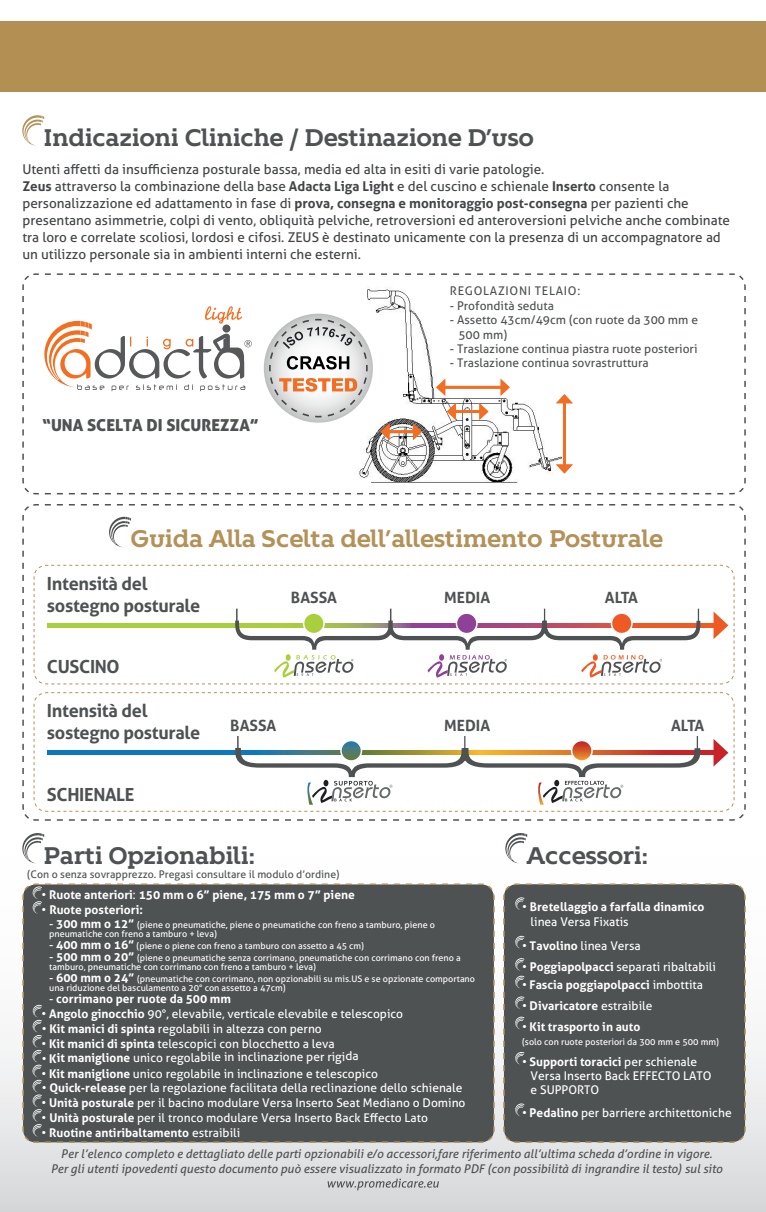
<style>
.page{position:relative;width:766px;height:1212px;background:#fff}
.page>*{position:absolute;margin:0;border:0;box-sizing:border-box;transform-origin:0 0}
.t1{font:700 24px "Kontrapunkt Bob";letter-spacing:-.02em;color:#4f5253}
.t2{font:700 24px "Kontrapunkt Bob";letter-spacing:-.02em;color:#b39158}
.t3{font:700 18.15px/21.8px "Aller";letter-spacing:-.02em;color:#4f5253}
.t4{font:16.5px "Aller Display";color:#4f5253}
.t5{font:700 15.45px "Aller";color:#4f5253}
.t6{font:13.5px/16.8px "Aller";color:#424446}
.t7{font:12px/14.4px "Aller";color:#fff}
.t8{font:700 12px/14.4px "Aller";color:#fff}
.t9{font:italic 12px/14.4px "Aller";color:#4f5253;text-align:center}
.t10{font:12px/14.4px "Aller";color:#4f5253}
.t11{font:12px "Aller";letter-spacing:.06em;color:#4f5253}
.t12{font:10.5px "Aller";color:#4f5253}
.t13{font:9px/8.7px "Aller";color:#fff}
.s1{font-weight:700}
.s2{font-weight:400}
.s3{font-size:12px}
.s4{font-weight:700;font-size:12px}
</style>
<div class="page">
<div style="left:0;top:723px;width:765px;height:489px;background:linear-gradient(to bottom,#fff,#e2e3e5)"></div>
<svg style="left:475px;top:883px;width:20px;height:260px;background:#5b5d5b"></svg>
<svg style="left:502px;top:883px;width:244px;height:260px;background:#595a59"></svg>
<svg style="left:22px;top:273px;width:724px;height:222px"></svg>
<div style="left:264px;top:314px;width:109px;height:109px;background:#c3c5c5;border-radius:55px"></div>
<svg style="left:268px;top:318px;width:100px;height:100px"></svg>
<svg style="left:502px;top:883px;width:221px;height:240px;background:#5a5d5e"></svg>
<svg style="left:22px;top:833px;width:22px;height:30px"></svg>
<svg style="left:22px;top:115px;width:22px;height:31px"></svg>
<svg style="left:505px;top:833px;width:22px;height:30px"></svg>
<svg style="left:327px;top:1178px;width:112px;height:12px"></svg>
<svg style="left:22px;top:504px;width:724px;height:317px"></svg>
<hr style="left:563px;top:401px;width:2px;height:66px;background:#f36e22">
<svg style="left:556px;top:394px;width:16px;height:9px"></svg>
<svg style="left:556px;top:464px;width:16px;height:9px"></svg>
<hr style="left:453px;top:410px;width:28px;height:3px;background:#f36e22">
<svg style="left:446px;top:403px;width:9px;height:17px"></svg>
<svg style="left:479px;top:403px;width:9px;height:17px"></svg>
<hr style="left:442px;top:386px;width:61px;height:3px;background:#f36e22">
<svg style="left:436px;top:379px;width:9px;height:17px"></svg>
<svg style="left:500px;top:379px;width:9px;height:17px"></svg>
<hr style="left:387px;top:430px;width:28px;height:3px;background:#f36e22">
<svg style="left:380px;top:423px;width:9px;height:17px"></svg>
<svg style="left:413px;top:423px;width:9px;height:17px"></svg>
<svg style="left:44px;top:306px;width:207px;height:85px"></svg>
<div style="left:22px;top:883px;width:453px;height:260px;background:#4f5253"></div>
<div style="left:0;top:21px;width:765px;height:70px;background:#b48f54"></div>
<h1 class="t1" style="left:44px;top:124px;width:491px">Indicazioni Cliniche / Destinazione D’uso</h1>
<p class="t6" style="left:22px;top:161px;width:709px">Utenti affetti da insufficienza posturale bassa, media ed alta in esiti di varie patologie.<br><span class="s1">Zeus</span> attraverso la combinazione della base <span class="s1">Adacta Liga Light</span> e del cuscino e schienale <span class="s1">Inserto</span> consente la personalizzazione ed adattamento in fase di <span class="s1">prova, consegna e monitoraggio post-consegna</span> per pazienti che presentano asimmetrie, colpi di vento, obliquità pelviche, retroversioni ed anteroversioni pelviche anche combinate tra loro e correlate scoliosi, lordosi e cifosi. ZEUS è destinato unicamente con la presenza di un accompagnatore ad un utilizzo personale sia in ambienti interni che esterni.</p>
<h3 class="t4" style="left:42px;top:415px;width:218px">“UNA SCELTA DI SICUREZZA”</h3>
<p class="t11" style="left:449px;top:284px;width:132px">REGOLAZIONI TELAIO:</p>
<p class="t10" style="left:449px;top:298px;width:106px">- Profondità seduta</p>
<p class="t10" style="left:458px;top:313px;width:241px;text-indent:-9px">- Assetto 43cm/49cm (con ruote da 300 mm e<br>500 mm)</p>
<p class="t10" style="left:449px;top:342px;width:249px">- Traslazione continua piastra ruote posteriori</p>
<p class="t10" style="left:449px;top:356px;width:200px">- Traslazione continua sovrastruttura</p>
<h1 class="t2" style="left:130px;top:525px;width:534px">Guida Alla Scelta dell’allestimento Posturale</h1>
<h2 class="t3" style="left:47px;top:572px;width:155px">Intensità del sostegno posturale</h2>
<h2 class="t3" style="left:47px;top:656px;width:74px">CUSCINO</h2>
<h2 class="t3" style="left:47px;top:700px;width:155px">Intensità del sostegno posturale</h2>
<h2 class="t3" style="left:47px;top:783px;width:89px">SCHIENALE</h2>
<p class="t5" style="left:291px;top:588px;width:48px">BASSA</p>
<p class="t5" style="left:444px;top:588px;width:48px">MEDIA</p>
<p class="t5" style="left:604px;top:588px;width:35px">ALTA</p>
<p class="t5" style="left:230px;top:715px;width:48px">BASSA</p>
<p class="t5" style="left:444px;top:715px;width:48px">MEDIA</p>
<p class="t5" style="left:670px;top:715px;width:35px">ALTA</p>
<h1 class="t1" style="left:44px;top:841px;width:213px">Parti Opzionabili:</h1>
<p class="t12" style="left:27px;top:868px;width:314px">(Con o senza sovrapprezzo. Pregasi consultare il modulo d’ordine)</p>
<p class="t8" style="left:42px;top:887px;width:314px"><span class="s2">•</span> Ruote anteriori<span class="s2">:</span> 150 mm o 6” piene, 175 mm o 7” piene</p>
<p class="t8" style="left:42px;top:902px;width:103px"><span class="s2">•</span> Ruote posteriori:</p>
<p class="t13" style="left:49px;top:920px;width:387px"><span class="s3">-</span> <span class="s4">300 mm o 12”</span> (piene o pneumatiche, piene o pneumatiche con freno a tamburo, piene o pneumatiche con freno a tamburo + leva)</p>
<p class="t13" style="left:49px;top:941px;width:316px"><span class="s3">-</span> <span class="s4">400 mm o 16”</span> (piene o piene con freno a tamburo con assetto a 45 cm)</p>
<p class="t13" style="left:49px;top:954px;width:413px"><span class="s3">-</span> <span class="s4">500 mm o 20”</span> (piene o pneumatiche senza corrimano, pneumatiche con corrimano con freno a tamburo, pneumatiche con corrimano con freno a tamburo + leva)</p>
<p class="t13" style="left:49px;top:974px;width:427px"><span class="s3">-</span> <span class="s4">600 mm o 24”</span> (pneumatiche con corrimano, non opzionabili su mis.US e se opzionate comportano una riduzione del basculamento a 20° con assetto a 47cm)</p>
<p class="t8" style="left:49px;top:991px;width:183px"><span class="s2">-</span> corrimano per ruote da 500 mm</p>
<p class="t7" style="left:42px;top:1006px;width:363px">• <span class="s1">Angolo ginocchio</span> 90°, elevabile, verticale elevabile e telescopico</p>
<p class="t7" style="left:42px;top:1021px;width:281px">• <span class="s1">Kit manici di spinta</span> regolabili in altezza con perno</p>
<p class="t7" style="left:42px;top:1036px;width:294px">• <span class="s1">Kit manici di spinta</span> telescopici con blocchetto a leva</p>
<p class="t7" style="left:42px;top:1050px;width:318px">• <span class="s1">Kit maniglione</span> unico regolabile in inclinazione per rigida</p>
<p class="t7" style="left:42px;top:1066px;width:338px">• <span class="s1">Kit maniglione</span> unico regolabile in inclinazione e telescopico</p>
<p class="t7" style="left:42px;top:1095px;width:425px">• <span class="s1">Unità posturale</span> per il bacino modulare Versa Inserto Seat Mediano o Domino</p>
<p class="t7" style="left:42px;top:1110px;width:388px">• <span class="s1">Unità posturale</span> per il tronco modulare Versa Inserto Back Effecto Lato</p>
<p class="t8" style="left:42px;top:1125px;width:200px"><span class="s2">•</span> Ruotine antiribaltamento <span class="s2">estraibili</span></p>
<p class="t7" style="left:42px;top:1081px;width:422px">• <span class="s1">Quick-release</span> per la regolazione facilitata della reclinazione dello schienale</p>
<h1 class="t1" style="left:526px;top:841px;width:123px">Accessori:</h1>
<p class="t8" style="left:530px;top:899px;width:175px;text-indent:-9px"><span class="s2">•</span> Bretellaggio a farfalla dinamico <span class="s2">linea Versa Fixatis</span></p>
<p class="t7" style="left:522px;top:938px;width:120px">• <span class="s1">Tavolino</span> linea Versa</p>
<p class="t7" style="left:522px;top:959px;width:195px">• <span class="s1">Poggiapolpacci</span> separati ribaltabili</p>
<p class="t8" style="left:522px;top:977px;width:182px"><span class="s2">•</span> Fascia poggiapolpacci <span class="s2">imbottita</span></p>
<p class="t8" style="left:522px;top:998px;width:132px"><span class="s2">•</span> Divaricatore <span class="s2">estraibile</span></p>
<p class="t8" style="left:522px;top:1019px;width:120px"><span class="s2">•</span> Kit trasporto in auto</p>
<p class="t13" style="left:522px;top:1037px;width:198px">(solo con ruote posteriori da 300 mm e 500 mm)</p>
<p class="t7" style="left:530px;top:1054px;width:182px;text-indent:-9px">• <span class="s1">Supporti toracici</span> per schienale<br>Versa Inserto Back EFFECTO LATO e SUPPORTO</p>
<p class="t7" style="left:522px;top:1106px;width:211px">• <span class="s1">Pedalino</span> per barriere architettoniche</p>
<p class="t9" style="left:51px;top:1147px;width:673px">Per l’elenco completo e dettagliato delle parti opzionabili e/o accessori,fare riferimento all’ultima scheda d’ordine in vigore.<br>Per gli utenti ipovedenti questo documento può essere visualizzato in formato PDF (con possibilità di ingrandire il testo) sul sito</p>
</div>
